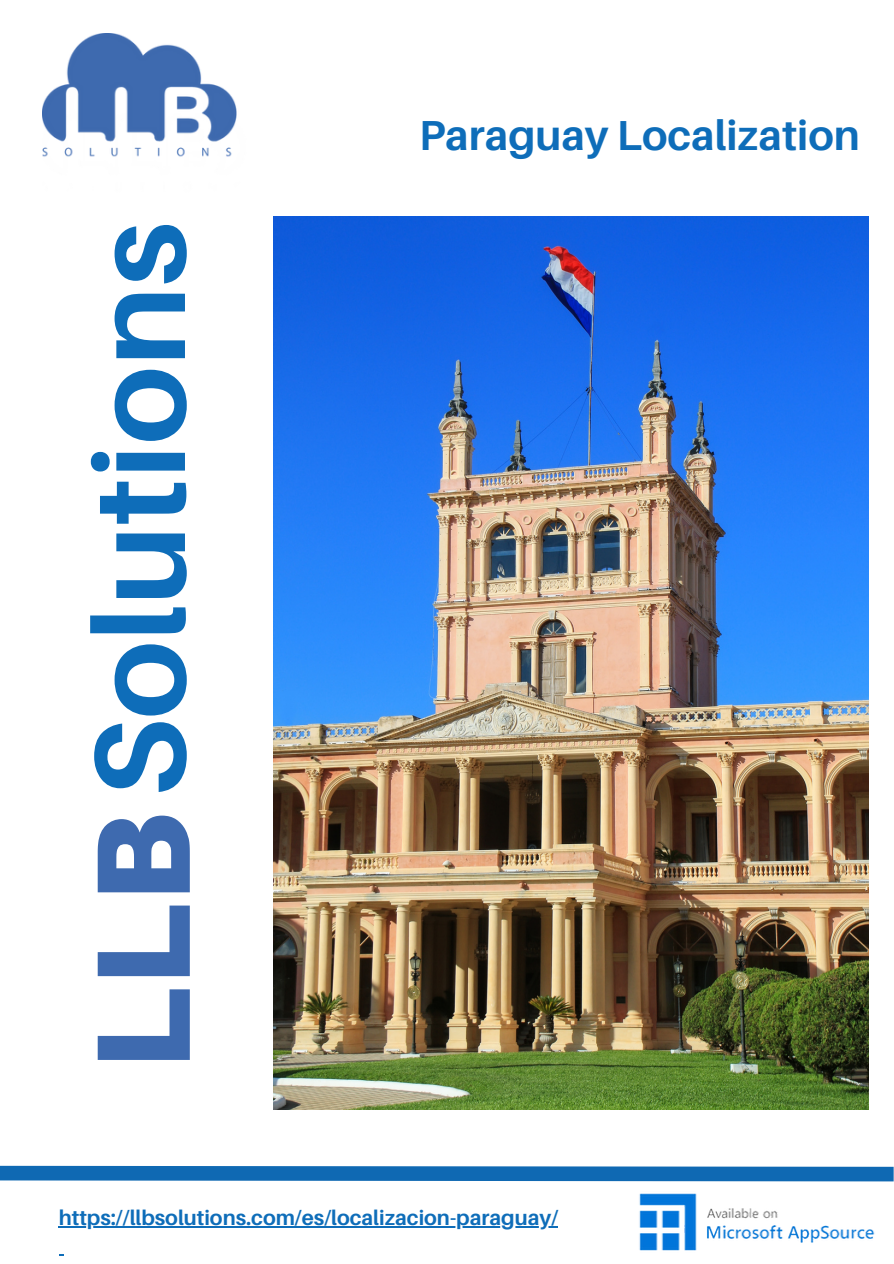
<style>
.page{position:relative;width:894px;height:1264px;background:#fff}
.page>*{position:absolute;margin:0;border:0;box-sizing:border-box;transform-origin:0 0}
.t1{font:900 133.35px "Aileron";color:#3e6aaf}
.t2{font:700 128.85px "Aileron";color:#0e6db9}
.t3{font:700 42px "Aileron";color:#0e6db9}
.t4{font:700 21px "Aileron";color:#0e6db9}
</style>
<div class="page">
<img style="left:42px;top:34px;width:195px;height:123px">
<img style="left:639px;top:1193px;width:236px;height:58px">
<img style="left:273px;top:216px;width:595px;height:893px">
<hr style="left:59px;top:1226px;width:499px;height:1px;background:#0e6db9">
<svg style="left:0;top:1165px;width:893px;height:17px;background:#307dbd"></svg>
<p class="t2" style="left:60px;top:797px;width:577px;rotate:-90deg">Solutions</p>
<h3 class="t1" style="left:60px;top:1070px;width:260px;rotate:-90deg">LLB</h3>
<h1 class="t3" style="left:419px;top:109px;width:442px">Paraguay Localization</h1>
<p class="t4" style="left:59px;top:1204px;width:501px">https://llbsolutions.com/es/localizacion-paraguay/</p>
</div>
